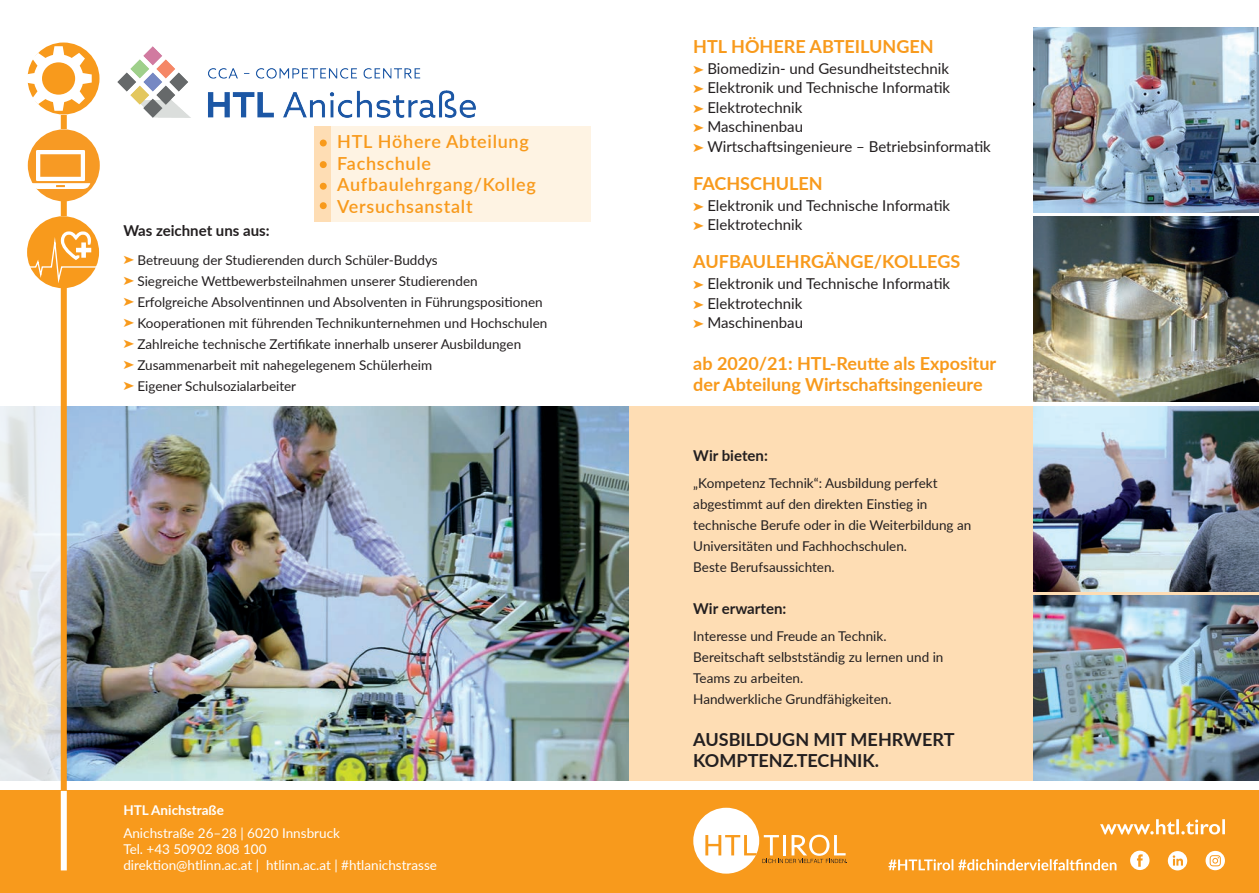
<style>
.page{position:relative;width:1259px;height:893px;background:#fff}
.page>*{position:absolute;margin:0;border:0;box-sizing:border-box;transform-origin:0 0}
.t1{font:700 18px/21.6px "Lato";color:#f89a1c}
.t2{font:600 18px/21.6px "Lato";letter-spacing:.04em;color:#f89a1c}
.t3{font:700 18px/21px "Lato";color:#231f20}
.t4{font:15px/19.5px "Lato";color:#231f20}
.t5{font:700 15px "Lato";color:#231f20}
.t6{font:13.5px/21px "Lato";color:#231f20}
.t7{font:13.5px/16.4px "Lato";color:#fff}
.t8{font:700 13.5px "Lato";color:#fff}
.s1{color:#f89a1c}
</style>
<div class="page">
<img style="left:117px;top:46px;width:358px;height:71px">
<div style="left:0;top:791px;width:1259px;height:102px;background:#f89a1c"></div>
<img style="left:67px;top:406px;width:562px;height:374px">
<svg style="left:0;top:406px;width:61px;height:374px;background:#e5e6e4"></svg>
<div style="left:61px;top:99px;width:6px;height:692px;background:#f89a1c"></div>
<div style="left:315px;top:126px;width:17px;height:96px;background:#feddb4"></div>
<div style="left:332px;top:126px;width:259px;height:96px;background:#fef3e3"></div>
<svg style="left:320px;top:183px;width:7px;height:7px"></svg>
<svg style="left:320px;top:161px;width:7px;height:7px"></svg>
<svg style="left:320px;top:140px;width:7px;height:6px"></svg>
<svg style="left:320px;top:202px;width:7px;height:7px"></svg>
<div style="left:61px;top:791px;width:6px;height:79px;background:#fff"></div>
<div style="left:28px;top:43px;width:71px;height:71px;background:#f89a1c;border-radius:50%"></div>
<svg style="left:28px;top:46px;width:64px;height:65px"></svg>
<div style="left:28px;top:129px;width:72px;height:72px;background:#f79a24;border-radius:50%"></div>
<svg style="left:31px;top:150px;width:59px;height:39px"></svg>
<div style="left:27px;top:216px;width:72px;height:72px;background:#f89a1c;border-radius:50%"></div>
<svg style="left:27px;top:231px;width:73px;height:56px"></svg>
<div style="left:629px;top:406px;width:630px;height:374px;background:#feddb4"></div>
<svg style="left:693px;top:808px;width:154px;height:66px"></svg>
<svg style="left:1100px;top:819px;width:125px;height:15px"></svg>
<img style="left:1033px;top:28px;width:226px;height:185px">
<img style="left:1033px;top:406px;width:226px;height:185px">
<img style="left:1033px;top:595px;width:226px;height:185px">
<img style="left:1033px;top:217px;width:226px;height:185px">
<svg style="left:888px;top:859px;width:228px;height:11px"></svg>
<svg style="left:1130px;top:851px;width:19px;height:19px"></svg>
<svg style="left:1205px;top:851px;width:20px;height:19px"></svg>
<svg style="left:1167px;top:851px;width:20px;height:19px"></svg>
<h1 class="t2" style="left:337px;top:130px;width:200px">HTL Höhere Abteilung<br>Fachschule<br>Aufbaulehrgang/Kolleg<br>Versuchsanstalt</h1>
<p class="t5" style="left:123px;top:219px;width:148px">Was zeichnet uns aus:</p>
<p class="t6" style="left:123px;top:249px;width:425px"><span class="s1">➤</span> Betreuung der Studierenden durch Schüler-Buddys<br><span class="s1">➤</span> Siegreiche Wettbewerbsteilnahmen unserer Studierenden<br><span class="s1">➤</span> Erfolgreiche Absolventinnen und Absolventen in Führungspositionen <span class="s1">➤</span> Kooperationen mit führenden Technikunternehmen und Hochschulen <span class="s1">➤</span> Zahlreiche technische Zertifikate innerhalb unserer Ausbildungen<br><span class="s1">➤</span> Zusammenarbeit mit nahegelegenem Schülerheim<br><span class="s1">➤</span> Eigener Schulsozialarbeiter</p>
<p class="t8" style="left:123px;top:800px;width:102px">HTL Anichstraße</p>
<p class="t7" style="left:123px;top:824px;width:315px">Anichstraße 26–28 | 6020 Innsbruck<br>Tel. +43 50902 808 100<br>direktion@htlinn.ac.at | htlinn.ac.at | #htlanichstrasse</p>
<h1 class="t1" style="left:693px;top:35px;width:242px">HTL HÖHERE ABTEILUNGEN</h1>
<p class="t4" style="left:693px;top:58px;width:299px"><span class="s1">➤</span> Biomedizin- und Gesundheitstechnik<br><span class="s1">➤</span> Elektronik und Technische Informatik<br><span class="s1">➤</span> Elektrotechnik<br><span class="s1">➤</span> Maschinenbau<br><span class="s1">➤</span> Wirtschaftsingenieure – Betriebsinformatik</p>
<h1 class="t1" style="left:693px;top:171px;width:131px">FACHSCHULEN</h1>
<p class="t4" style="left:693px;top:195px;width:258px"><span class="s1">➤</span> Elektronik und Technische Informatik <span class="s1">➤</span> Elektrotechnik</p>
<h1 class="t1" style="left:693px;top:250px;width:268px">AUFBAULEHRGÄNGE/KOLLEGS</h1>
<p class="t4" style="left:693px;top:273px;width:258px"><span class="s1">➤</span> Elektronik und Technische Informatik <span class="s1">➤</span> Elektrotechnik<br><span class="s1">➤</span> Maschinenbau</p>
<h1 class="t1" style="left:693px;top:351px;width:304px">ab 2020/21: HTL-Reutte als Expositur der Abteilung Wirtschaftsingenieure</h1>
<p class="t5" style="left:693px;top:444px;width:76px">Wir bieten:</p>
<p class="t6" style="left:693px;top:472px;width:279px">„Kompetenz Technik“: Ausbildung perfekt abgestimmt auf den direkten Einstieg in technische Berufe oder in die Weiterbildung an Universitäten und Fachhochschulen.<br>Beste Berufsaussichten.</p>
<p class="t5" style="left:693px;top:598px;width:95px">Wir erwarten:</p>
<p class="t6" style="left:693px;top:625px;width:252px">Interesse und Freude an Technik.<br>Bereitschaft selbstständig zu lernen und in Teams zu arbeiten.<br>Handwerkliche Grundfähigkeiten.</p>
<h1 class="t3" style="left:693px;top:729px;width:263px">AUSBILDUGN MIT MEHRWERT<br>KOMPTENZ.TECHNIK.</h1>
</div>
